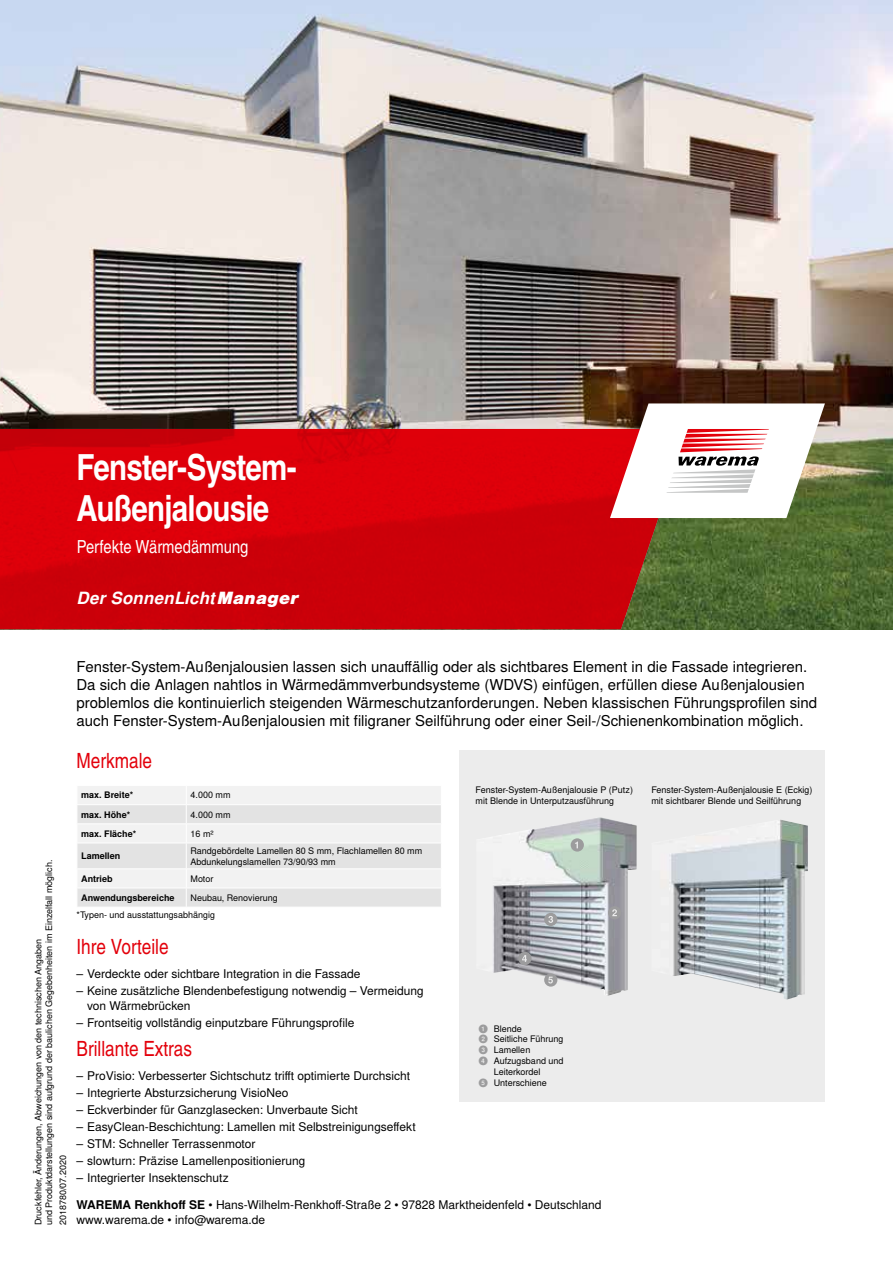
<style>
.page{position:relative;width:893px;height:1263px;background:#fff}
.page>*{position:absolute;margin:0;border:0;box-sizing:border-box;transform-origin:0 0}
.t1{font:700 36px/40.5px "Warema Nimbus Cnd";letter-spacing:-.02em;color:#fff}
.t2{font:21px "Warema Nimbus Cnd";color:#e3000b}
.t3{font:18px "Warema Nimbus Cnd";color:#fff}
.t4{font:italic 700 16.8px "Warema Nimbus";letter-spacing:.015em;color:#fff}
.t5{font:15px/18px "Warema Nimbus";color:#000}
.t6{font:12px/15px "Warema Nimbus";color:#000}
.t7{font:9px/10.8px "Warema Nimbus";color:#000}
.t8{font:700 9px "Warema Nimbus";color:#000}
.s1{font-weight:900}
.s2{font-weight:700;color:#9c9c9d}
.s3{font-weight:700}
</style>
<div class="page">
<div style="left:460px;top:750px;width:365px;height:351px;background:#ececec"></div>
<img style="left:0;top:0;width:893px;height:629px">
<img style="left:483px;top:817px;width:154px;height:179px">
<svg style="left:571px;top:838px;width:13px;height:14px"></svg>
<svg style="left:608px;top:906px;width:13px;height:13px"></svg>
<svg style="left:544px;top:913px;width:13px;height:13px"></svg>
<svg style="left:518px;top:952px;width:13px;height:13px"></svg>
<svg style="left:544px;top:973px;width:13px;height:14px"></svg>
<img style="left:669px;top:820px;width:139px;height:179px">
<svg style="left:0;top:429px;width:688px;height:200px;background:#cd050b"></svg>
<svg style="left:610px;top:403px;width:215px;height:115px"></svg>
<svg style="left:77px;top:786px;width:364px;height:121px"></svg>
<h1 class="t1" style="left:77px;top:448px;width:221px">Fenster-System-<br>Außenjalousie</h1>
<h3 class="t3" style="left:77px;top:536px;width:173px">Perfekte Wärmedämmung</h3>
<h3 class="t4" style="left:77px;top:588px;width:224px">Der SonnenLicht<span class="s1">Manager</span></h3>
<p class="t7" style="left:33px;top:1225px;width:367px;rotate:-90deg">Druckfehler, Änderungen, Abweichungen von den technischen Angaben<br>und Produktdarstellungen sind aufgrund der baulichen Gegebenheiten im Einzelfall möglich.</p>
<p class="t7" style="left:58px;top:1225px;width:72px;rotate:-90deg">2018780/07.2020</p>
<p class="t5" style="left:77px;top:658px;width:742px">Fenster-System-Außenjalousien lassen sich unauffällig oder als sichtbares Element in die Fassade integrieren.<br>Da sich die Anlagen nahtlos in Wärmedämmverbundsysteme (WDVS) einfügen, erfüllen diese Außenjalousien problemlos die kontinuierlich steigenden Wärmeschutzanforderungen. Neben klassischen Führungsprofilen sind auch Fenster-System-Außenjalousien mit filigraner Seilführung oder einer Seil-/Schienenkombination möglich.</p>
<h2 class="t2" style="left:77px;top:748px;width:77px">Merkmale</h2>
<p class="t8" style="left:81px;top:790px;width:54px">max. Breite*</p>
<p class="t7" style="left:191px;top:790px;width:42px">4.000 mm</p>
<p class="t8" style="left:81px;top:809px;width:51px">max. Höhe*</p>
<p class="t7" style="left:191px;top:809px;width:42px">4.000 mm</p>
<p class="t8" style="left:81px;top:828px;width:57px">max. Fläche*</p>
<p class="t7" style="left:191px;top:828px;width:25px">16 m2</p>
<p class="t8" style="left:81px;top:851px;width:41px">Lamellen</p>
<p class="t7" style="left:191px;top:845px;width:233px">Randgebördelte Lamellen 80 S mm, Flachlamellen 80 mm<br>Abdunkelungslamellen 73/90/93 mm</p>
<p class="t8" style="left:81px;top:873px;width:33px">Antrieb</p>
<p class="t7" style="left:191px;top:873px;width:24px">Motor</p>
<p class="t8" style="left:81px;top:892px;width:95px">Anwendungsbereiche</p>
<p class="t7" style="left:77px;top:889px;width:203px;line-height:17.4px;text-indent:114px">Neubau, Renovierung *Typen- und ausstattungsabhängig</p>
<h2 class="t2" style="left:77px;top:934px;width:94px">Ihre Vorteile</h2>
<p class="t6" style="left:77px;top:966px;width:285px">– Verdeckte oder sichtbare Integration in die Fassade</p>
<p class="t6" style="left:87px;top:983px;width:338px;text-indent:-11px">– Keine zusätzliche Blendenbefestigung notwendig – Vermeidung von Wärmebrücken</p>
<p class="t6" style="left:77px;top:1015px;width:279px">– Frontseitig vollständig einputzbare Führungsprofile</p>
<h2 class="t2" style="left:77px;top:1036px;width:117px">Brillante Extras</h2>
<p class="t6" style="left:77px;top:1068px;width:335px">– ProVisio: Verbesserter Sichtschutz trifft optimierte Durchsicht</p>
<p class="t6" style="left:77px;top:1085px;width:213px">– Integrierte Absturzsicherung VisioNeo</p>
<p class="t6" style="left:77px;top:1102px;width:283px">– Eckverbinder für Ganzglasecken: Unverbaute Sicht</p>
<p class="t6" style="left:77px;top:1119px;width:341px">– EasyClean-Beschichtung: Lamellen mit Selbstreinigungseffekt</p>
<p class="t6" style="left:77px;top:1136px;width:180px">– STM: Schneller Terrassenmotor</p>
<p class="t6" style="left:77px;top:1154px;width:230px">– slowturn: Präzise Lamellenpositionierung</p>
<p class="t6" style="left:77px;top:1171px;width:154px">– Integrierter Insektenschutz</p>
<p class="t7" style="left:476px;top:785px;width:159px">Fenster-System-Außenjalousie P (Putz) mit Blende in Unterputzausführung</p>
<p class="t7" style="left:651px;top:785px;width:163px">Fenster-System-Außenjalousie E (Eckig) mit sichtbarer Blende und Seilführung</p>
<p class="t7" style="left:479px;top:1023px;width:45px"><span class="s2">➊</span> Blende</p>
<p class="t7" style="left:479px;top:1034px;width:86px"><span class="s2">➋</span> Seitliche Führung</p>
<p class="t7" style="left:479px;top:1045px;width:53px"><span class="s2">➌</span> Lamellen</p>
<p class="t7" style="left:479px;top:1056px;width:86px"><span class="s2">➍</span> Aufzugsband und</p>
<p class="t7" style="left:494px;top:1066px;width:48px">Leiterkordel</p>
<p class="t7" style="left:479px;top:1077px;width:69px"><span class="s2">➎</span> Unterschiene</p>
<p class="t6" style="left:77px;top:1197px;width:526px"><span class="s3">WAREMA Renkhoff SE</span> • Hans-Wilhelm-Renkhoff-Straße 2 • 97828 Marktheidenfeld • Deutschland</p>
<p class="t6" style="left:77px;top:1212px;width:190px">www.warema.de • info@warema.de</p>
</div>
